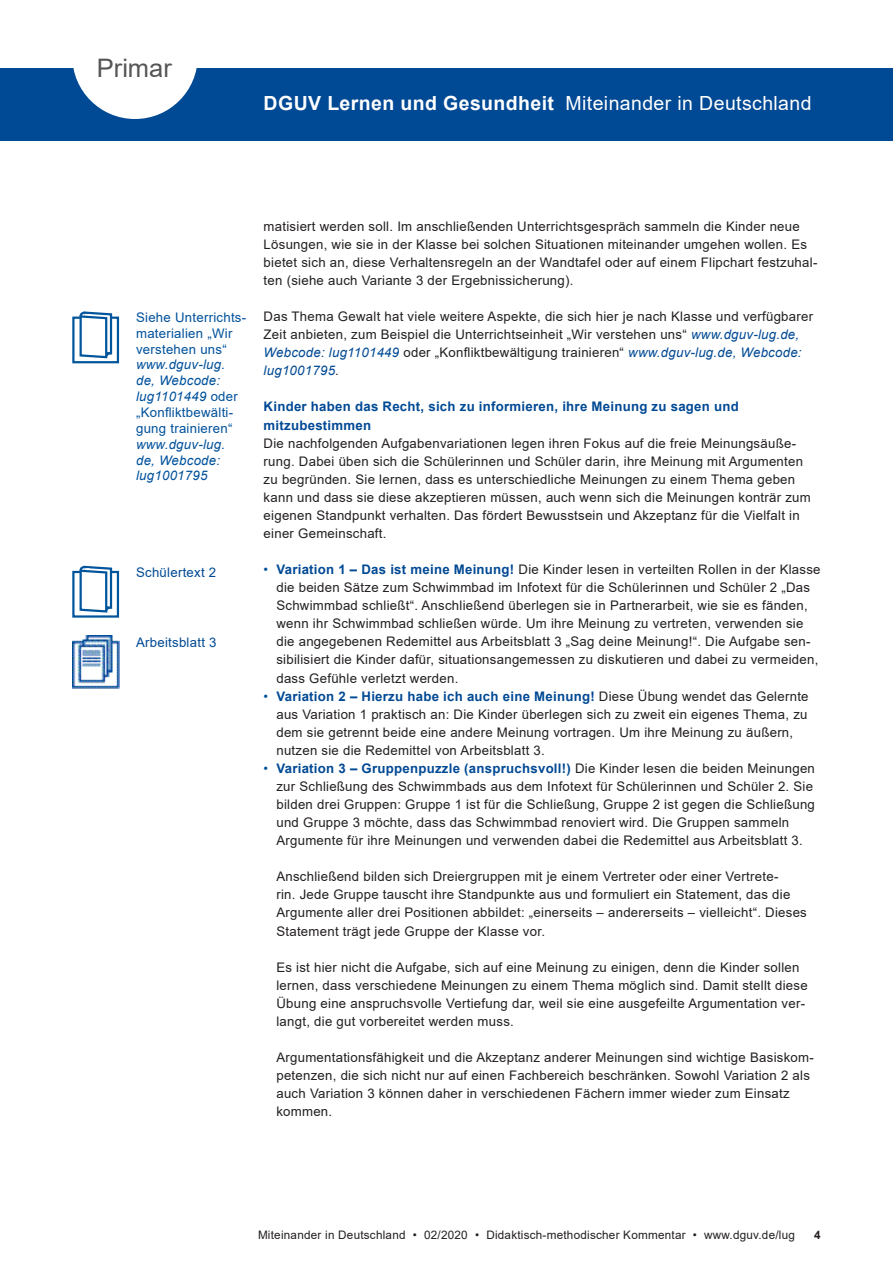
<style>
.page{position:relative;width:893px;height:1263px;background:#fff}
.page>*{position:absolute;margin:0;border:0;box-sizing:border-box;transform-origin:0 0}
.t1{font:25.5px "Arial";color:#555}
.t2{font:19.5px "Arial";letter-spacing:.02em;color:#fff}
.Fliesstext_Aufzaehlu{font:13.2px/18px "Arial";letter-spacing:.02em;color:#231f20}
.Fliesstext{font:13.2px/18px "Arial";letter-spacing:.02em;color:#231f20}
.hinweis_links{font:13.2px/15.9px "Arial";letter-spacing:.02em;color:#01519b}
.Zwischenüberschrift{font:700 13.2px/18px "Arial";letter-spacing:.02em;color:#004994}
.hinweis_links-2{font:13.2px "Arial";letter-spacing:.02em;color:#004994}
.t3{font:11.7px "Arial";letter-spacing:.02em;color:#231f20}
.t4{font:700 11.7px "Arial";color:#231f20}
.s1{font-weight:700}
.s2{font-style:italic}
.s3{font-style:italic;color:#004994}
.s4{color:#01519b}
.s5{font-weight:700;color:#004994}
</style>
<div class="page">
<div style="left:0;top:68px;width:893px;height:72px;background:#004994"></div>
<svg style="left:73px;top:68px;width:124px;height:51px"></svg>
<div style="left:72px;top:317px;width:47px;height:46px;border:2px solid #01559c"></div>
<svg style="left:78px;top:311px;width:36px;height:48px"></svg>
<div style="left:72px;top:571px;width:47px;height:47px;border:2px solid #01559c"></div>
<svg style="left:78px;top:566px;width:36px;height:47px"></svg>
<img style="left:72px;top:636px;width:47px;height:52px">
<h1 class="t1" style="left:97px;top:50px;width:77px">Primar</h1>
<h2 class="t2" style="left:264px;top:89px;width:549px"><span class="s1">DGUV Lernen und Gesundheit</span> Miteinander in Deutschland</h2>
<p class="hinweis_links" style="left:136px;top:309px;width:112px">Siehe Unterrichts&shy;materialien „Wir verstehen uns“ <span class="s2">www.dguv-lug. de, Webcode: lug1101449</span> oder „Konfliktbewälti&shy;gung trainieren“ <span class="s2">www.dguv-lug. de, Webcode: lug1001795</span></p>
<p class="hinweis_links-2" style="left:136px;top:564px;width:82px">Schülertext 2</p>
<p class="hinweis_links-2" style="left:136px;top:633px;width:82px">Arbeitsblatt 3</p>
<p class="Fliesstext" style="left:264px;top:217px;width:555px">matisiert werden soll. Im anschließenden Unterrichtsgespräch sammeln die Kinder neue Lösungen, wie sie in der Klasse bei solchen Situationen miteinander umgehen wollen. Es bietet sich an, diese Verhaltensregeln an der Wandtafel oder auf einem Flipchart festzuhal&shy;ten (siehe auch Variante 3 der Ergebnissicherung).</p>
<p class="Fliesstext" style="left:264px;top:307px;width:551px">Das Thema Gewalt hat viele weitere Aspekte, die sich hier je nach Klasse und verfügbarer Zeit anbieten, zum Beispiel die Unterrichtseinheit „Wir verstehen uns“ <span class="s3">www.dguv-lug.de, Webcode: lug1101449</span> oder „Konfliktbewältigung trainieren“ <span class="s3">www.dguv-lug.de, Webcode: lug1001795</span>.</p>
<p class="Zwischenüberschrift" style="left:264px;top:398px;width:477px">Kinder haben das Recht, sich zu informieren, ihre Meinung zu sagen und mitzubestimmen</p>
<p class="Fliesstext" style="left:264px;top:434px;width:549px">Die nachfolgenden Aufgabenvariationen legen ihren Fokus auf die freie Meinungsäuße&shy;rung. Dabei üben sich die Schülerinnen und Schüler darin, ihre Meinung mit Argumenten zu begründen. Sie lernen, dass es unterschiedliche Meinungen zu einem Thema geben kann und dass sie diese akzeptieren müssen, auch wenn sich die Meinungen konträr zum eigenen Standpunkt verhalten. Das fördert Bewusstsein und Akzeptanz für die Vielfalt in einer Gemeinschaft.</p>
<p class="Fliesstext_Aufzaehlu" style="left:276px;top:560px;width:546px;text-indent:-13px"><span class="s4">•</span> <span class="s5">Variation 1 – Das ist meine Meinung!</span> Die Kinder lesen in verteilten Rollen in der Klasse die beiden Sätze zum Schwimmbad im Infotext für die Schülerinnen und Schüler 2 „Das Schwimmbad schließt“. Anschließend überlegen sie in Partnerarbeit, wie sie es fänden, wenn ihr Schwimmbad schließen würde. Um ihre Meinung zu vertreten, verwenden sie die angegebenen Redemittel aus Arbeitsblatt 3 „Sag deine Meinung!“. Die Aufgabe sen&shy;sibilisiert die Kinder dafür, situationsangemessen zu diskutieren und dabei zu vermeiden, dass Gefühle verletzt werden.</p>
<p class="Fliesstext_Aufzaehlu" style="left:276px;top:687px;width:534px;text-indent:-13px"><span class="s4">•</span> <span class="s5">Variation 2 – Hierzu habe ich auch eine Meinung!</span> Diese Übung wendet das Gelernte aus Variation 1 praktisch an: Die Kinder überlegen sich zu zweit ein eigenes Thema, zu dem sie getrennt beide eine andere Meinung vortragen. Um ihre Meinung zu äußern, nutzen sie die Redemittel von Arbeitsblatt 3.</p>
<p class="Fliesstext_Aufzaehlu" style="left:276px;top:759px;width:540px;text-indent:-13px"><span class="s4">•</span> <span class="s5">Variation 3 – Gruppenpuzzle (anspruchsvoll!)</span> Die Kinder lesen die beiden Meinungen zur Schließung des Schwimmbads aus dem Infotext für Schülerinnen und Schüler 2. Sie bilden drei Gruppen: Gruppe 1 ist für die Schließung, Gruppe 2 ist gegen die Schließung und Gruppe 3 möchte, dass das Schwimmbad renoviert wird. Die Gruppen sammeln Argumente für ihre Meinungen und verwenden dabei die Redemittel aus Arbeitsblatt 3.</p>
<p class="Fliesstext_Aufzaehlu" style="left:276px;top:868px;width:532px">Anschließend bilden sich Dreiergruppen mit je einem Vertreter oder einer Vertrete-<br>rin. Jede Gruppe tauscht ihre Standpunkte aus und formuliert ein Statement, das die Argumente aller drei Positionen abbildet: „einerseits – andererseits – vielleicht“. Dieses Statement trägt jede Gruppe der Klasse vor.</p>
<p class="Fliesstext_Aufzaehlu" style="left:276px;top:958px;width:533px">Es ist hier nicht die Aufgabe, sich auf eine Meinung zu einigen, denn die Kinder sollen lernen, dass verschiedene Meinungen zu einem Thema möglich sind. Damit stellt diese Übung eine anspruchsvolle Vertiefung dar, weil sie eine ausgefeilte Argumentation ver&shy;langt, die gut vorbereitet werden muss.</p>
<p class="Fliesstext_Aufzaehlu" style="left:276px;top:1048px;width:539px">Argumentationsfähigkeit und die Akzeptanz anderer Meinungen sind wichtige Basiskom&shy;petenzen, die sich nicht nur auf einen Fachbereich beschränken. Sowohl Variation 2 als auch Variation 3 können daher in verschiedenen Fächern immer wieder zum Einsatz kommen.</p>
<p class="t3" style="left:258px;top:1227px;width:538px">Miteinander in Deutschland • 02/2020 • Didaktisch-methodischer Kommentar • www.dguv.de/lug</p>
<p class="t4" style="left:814px;top:1227px;width:8px">4</p>
</div>
